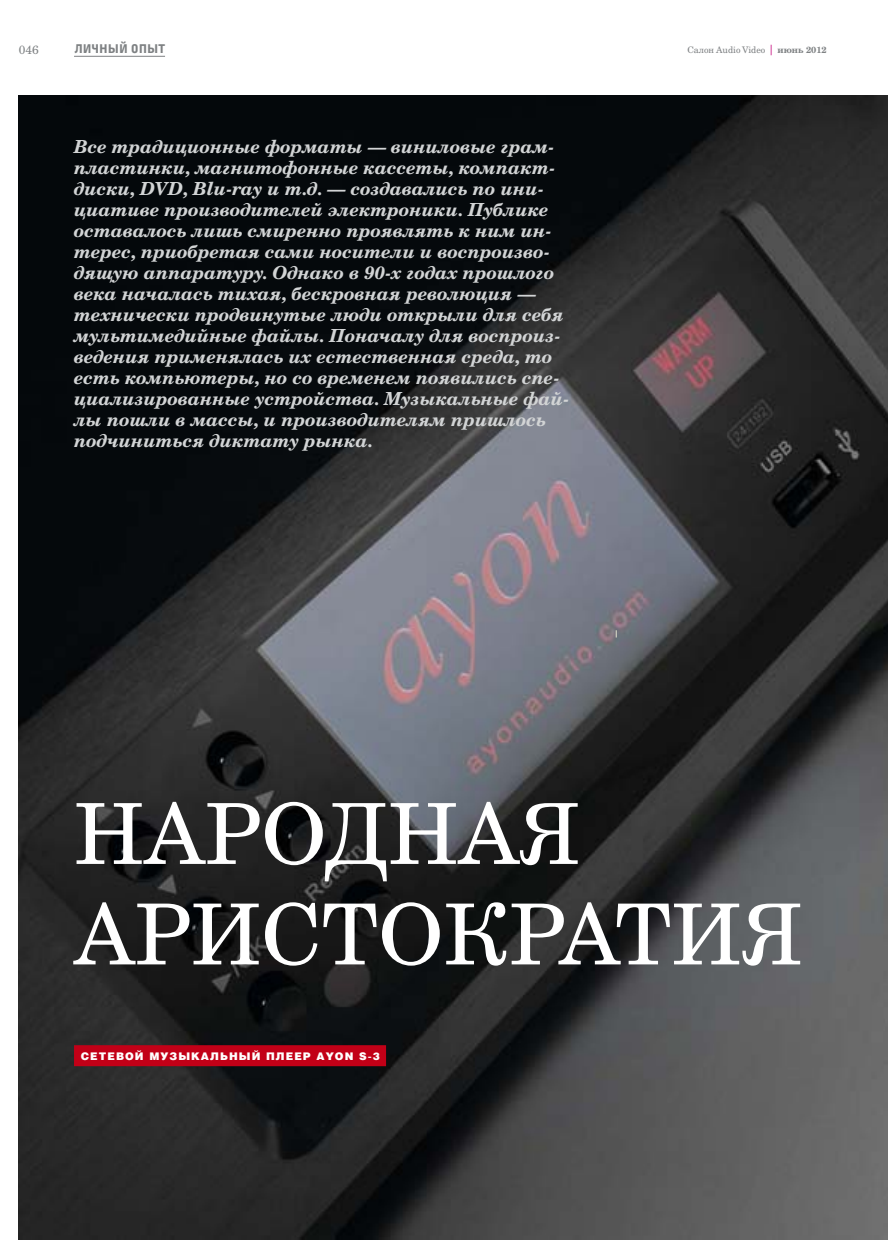
<style>
.page{position:relative;width:888px;height:1258px;background:#fff}
.page>*{position:absolute;margin:0;border:0;box-sizing:border-box;transform-origin:0 0}
.t1{font:84.15px/100.5px "New Century Schlbk Cyr";color:#fff}
.t2{font:italic 700 18px/21px "New Century Schlbk Cyr";color:#d2d4d5}
.t3{font:12px "Bell Gothic C Blk BT";color:#7e8183}
.t4{font:12px "New Century Schlbk Cyr";color:#7e8183}
.t5{font:900 10.5px "Helios Blackz";letter-spacing:.1em;color:#fff}
.t6{font:9px "New Century Schlbk Cyr";color:#7e8183}
.s1{font-size:10.5px;color:#c20079}
.s2{font-weight:700}
</style>
<div class="page">
<img style="left:19px;top:96px;width:869px;height:1143px">
<div style="left:74px;top:1045px;width:312px;height:21px;background:#c20017"></div>
<hr style="left:74px;top:56px;width:91px;height:1px;background:#7e8183">
<p class="t4" style="left:19px;top:42px;width:22px">046</p>
<p class="t3" style="left:74px;top:41px;width:93px">ЛИЧНЫЙ ОПЫТ</p>
<p class="t6" style="left:687px;top:44px;width:141px">Салон Audio Video <span class="s1">|</span> <span class="s2">июнь 2012</span></p>
<p class="t2" style="left:74px;top:135px;width:497px">Все традиционные форматы — виниловые грам&shy;пластинки, магнитофонные кассеты, компакт&shy;диски, DVD, Blu-ray и т.д. — создавались по ини&shy;циативе производителей электроники. Публике оставалось лишь смиренно проявлять к ним ин&shy;терес, приобретая сами носители и воспроизво&shy;дящую аппаратуру. Однако в 90-х годах прошлого века началась тихая, бескровная революция — технически продвинутые люди открыли для себя мультимедийные файлы. Поначалу для воспроиз&shy;ведения применялась их естественная среда, то есть компьютеры, но со временем появились спе&shy;циализированные устройства. Музыкальные фай&shy;лы пошли в массы, и производителям пришлось подчиниться диктату рынка.</p>
<p class="t1" style="left:74px;top:781px;width:730px">НАРОДНАЯ<br>АРИСТОКРАТИЯ</p>
<p class="t5" style="left:81px;top:1049px;width:301px">Сетевой музыкальный плеер Ayon S-3</p>
</div>
